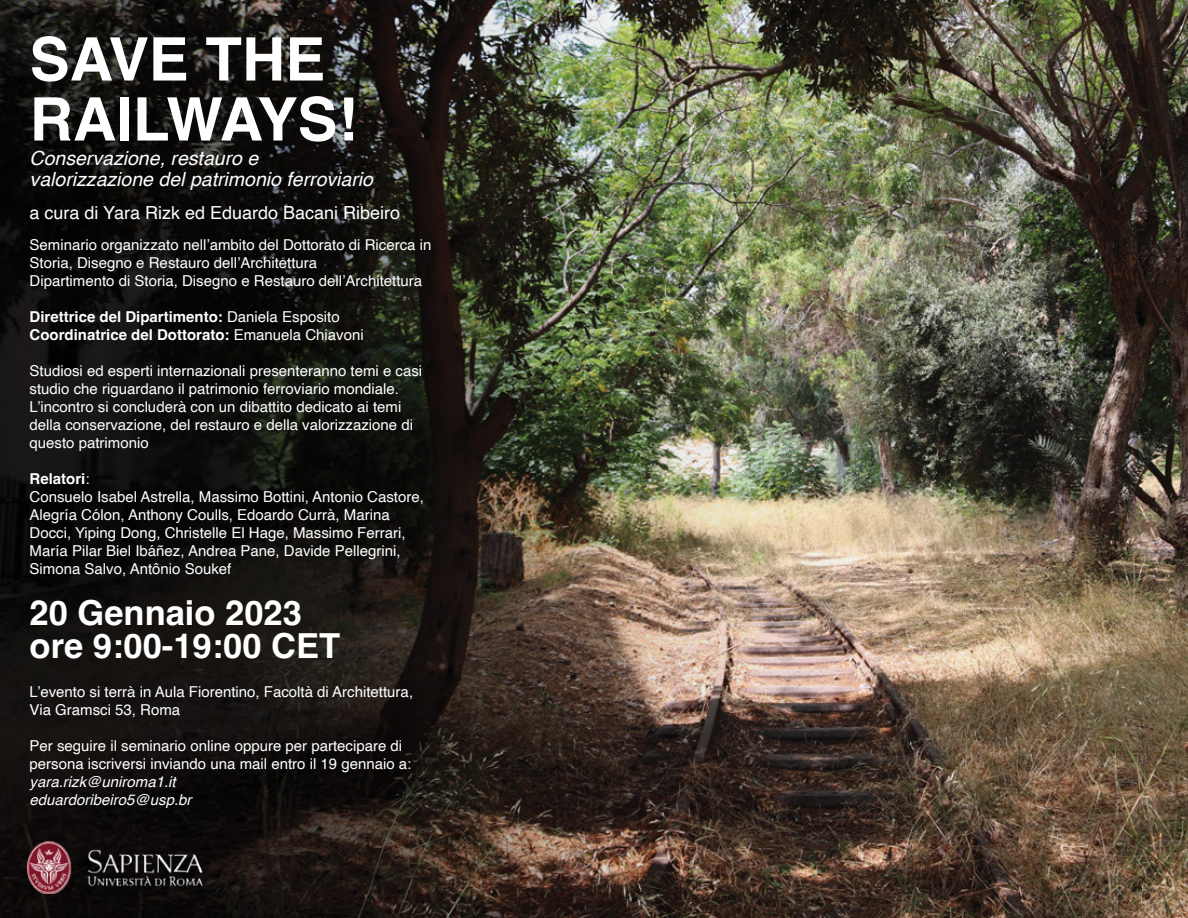
<style>
.page{position:relative;width:1188px;height:918px;background:#fff}
.page>*{position:absolute;margin:0;border:0;box-sizing:border-box;transform-origin:0 0}
.t1{font:700 60px/60px "Helvetica";color:#fff}
.t2{font:700 34.5px/33px "Helvetica";color:#fff}
.t3{font:italic 19.5px/21px "Helvetica";color:#fff}
.t4{font:18px "Helvetica";color:#fff}
.t5{font:15px/18px "Helvetica";color:#fff}
.t6{font:700 15px/18px "Helvetica";color:#fff}
.t7{font:italic 15px/18px "Helvetica";color:#fff}
.s1{font-weight:400}
.s2{font-weight:700}
</style>
<div class="page">
<img style="left:0;top:0;width:1188px;height:918px">
<img style="left:28px;top:835px;width:225px;height:58px">
<img style="left:24px;top:838px;width:58px;height:61px">
<h1 class="t1" style="left:30px;top:36px;width:329px">SAVE THE<br>RAILWAYS!</h1>
<h3 class="t3" style="left:30px;top:148px;width:345px">Conservazione, restauro e valorizzazione del patrimonio ferroviario</h3>
<p class="t4" style="left:30px;top:198px;width:372px">a cura di Yara Rizk ed Eduardo Bacani Ribeiro</p>
<p class="t5" style="left:30px;top:236px;width:403px">Seminario organizzato nell’ambito del Dottorato di Ricerca in<br>Storia, Disegno e Restauro dell’Architettura<br>Dipartimento di Storia, Disegno e Restauro dell’Architettura</p>
<p class="t6" style="left:30px;top:309px;width:336px">Direttrice del Dipartimento: <span class="s1">Daniela Esposito<br></span>Coordinatrice del Dottorato: <span class="s1">Emanuela Chiavoni</span></p>
<p class="t5" style="left:30px;top:362px;width:394px">Studiosi ed esperti internazionali presenteranno temi e casi studio che riguardano il patrimonio ferroviario mondiale.<br>L’incontro si concluderà con un dibattito dedicato ai temi della conservazione, del restauro e della valorizzazione di questo patrimonio</p>
<p class="t5" style="left:30px;top:470px;width:396px"><span class="s2">Relatori</span>:<br>Consuelo Isabel Astrella, Massimo Bottini, Antonio Castore, Alegría Cólon, Anthony Coulls, Edoardo Currà, Marina Docci, Yiping Dong, Christelle El Hage, Massimo Ferrari, María Pilar Biel Ibáñez, Andrea Pane, Davide Pellegrini, Simona Salvo, Antônio Soukef</p>
<h2 class="t2" style="left:30px;top:600px;width:312px">20 Gennaio 2023 ore 9:00-19:00 CET</h2>
<p class="t5" style="left:30px;top:683px;width:385px">L’evento si terrà in Aula Fiorentino, Facoltà di Architettura,<br>Via Gramsci 53, Roma</p>
<p class="t5" style="left:30px;top:737px;width:383px">Per seguire il seminario online oppure per partecipare di persona iscriversi inviando una mail entro il 19 gennaio a:</p>
<p class="t7" style="left:30px;top:773px;width:163px">yara.rizk@uniroma1.it eduardoribeiro5@usp.br</p>
</div>
